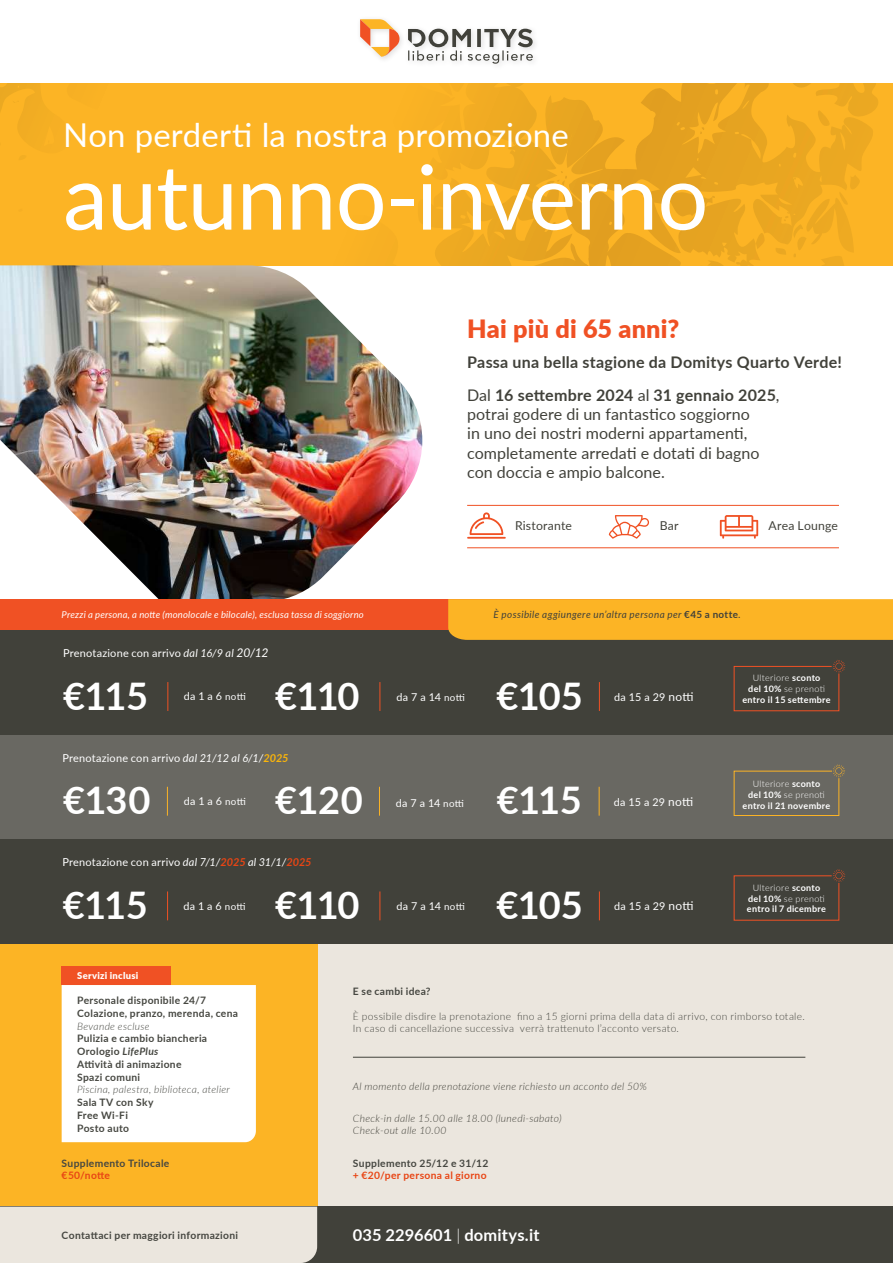
<style>
.page{position:relative;width:893px;height:1263px;background:#fff}
.page>*{position:absolute;margin:0;border:0;box-sizing:border-box;transform-origin:0 0}
.t1{font:89.7px "Lato";letter-spacing:-.01em;color:#fff}
.t2{font:700 37.95px "Lato";letter-spacing:-.025em;color:#fff}
.t3{font:32.85px "Lato";letter-spacing:.005em;color:#fff}
.t4{font:900 25.2px "Lato";letter-spacing:.005em;color:#f05124}
.t5{font:700 16.5px "Lato";color:#fff}
.t6{font:16.05px/19.2px "Lato";letter-spacing:.005em;color:#41413a}
.t7{font:700 16.05px/33.3px "Lato";letter-spacing:.015em;color:#41413a}
.t8{font:12.3px "Lato";letter-spacing:.015em;color:#41413a}
.t9{font:10.95px "Lato";letter-spacing:.02em;color:#fff}
.t10{font:10.8px "Lato";letter-spacing:.025em;color:#fff}
.t11{font:700 10.35px/12.8px "Lato";letter-spacing:.03em;color:#464741}
.t12{font:300 10.35px/12.3px "Lato";letter-spacing:.03em;color:#464741}
.t13{font:italic 300 10.35px/12.3px "Lato";letter-spacing:.03em;color:#41413a}
.t14{font:italic 300 10.35px "Lato";letter-spacing:.03em;color:#464741}
.t15{font:700 10.35px "Lato";letter-spacing:.03em;color:#e84514}
.t16{font:italic 9.9px "Lato";letter-spacing:.04em;color:#41413a}
.t17{font:italic 9.45px "Lato";letter-spacing:.02em;color:#fff}
.t18{font:900 9.45px "Lato";letter-spacing:.03em;color:#fff}
.t19{font:700 9px/10.8px "Lato";letter-spacing:.035em;color:#fff;text-align:center}
.s1{font-weight:400}
.s2{font-weight:700;font-style:normal}
.s3{font-style:italic}
.s4{font-style:italic;font-size:12.15px}
.s5{font-size:9.75px}
.s6{font-size:11.85px}
.s7{font-weight:700;font-style:italic;color:#fab50a}
.s8{font-weight:700;font-style:italic;color:#e84514}
.s9{font-weight:300}
</style>
<div class="page">
<div style="left:0;top:83px;width:893px;height:182px;background:linear-gradient(to bottom,#f3ae23,#fdb425)"></div>
<svg style="left:147px;top:83px;width:626px;height:182px;background:#f4ad23"></svg>
<svg style="left:815px;top:110px;width:22px;height:17px"></svg>
<svg style="left:677px;top:199px;width:88px;height:66px;background:#eea922"></svg>
<svg style="left:96px;top:247px;width:11px;height:6px"></svg>
<svg style="left:18px;top:209px;width:5px;height:3px"></svg>
<svg style="left:774px;top:175px;width:119px;height:90px;background:#f5af23"></svg>
<svg style="left:541px;top:95px;width:62px;height:97px;background:#eca821"></svg>
<svg style="left:700px;top:127px;width:4px;height:7px"></svg>
<div style="left:0;top:83px;width:315px;height:107px;background:#fcb425"></div>
<img style="left:0;top:265px;width:422px;height:334px">
<div style="left:318px;top:944px;width:575px;height:262px;background:#ebe6de"></div>
<svg style="left:360px;top:19px;width:39px;height:38px"></svg>
<svg style="left:408px;top:29px;width:125px;height:35px"></svg>
<div style="left:0;top:944px;width:318px;height:262px;background:#fcb425"></div>
<div style="left:62px;top:985px;width:194px;height:157px;background:#fff"></div>
<div style="left:62px;top:967px;width:109px;height:18px;background:#f05124"></div>
<hr style="left:353px;top:1057px;width:452px;height:1px;background:#41413a">
<div style="left:0;top:734px;width:893px;height:105px;background:#696862"></div>
<div style="left:0;top:839px;width:893px;height:105px;background:#41413a"></div>
<svg style="left:467px;top:512px;width:39px;height:27px"></svg>
<svg style="left:720px;top:515px;width:38px;height:24px"></svg>
<svg style="left:609px;top:515px;width:40px;height:24px"></svg>
<hr style="left:467px;top:505px;width:372px;height:1px;background:#f05124">
<hr style="left:467px;top:547px;width:372px;height:1px;background:#f05124">
<div style="left:0;top:630px;width:893px;height:104px;background:#41413a"></div>
<div style="left:0;top:599px;width:730px;height:31px;background:#f05124"></div>
<div style="left:448px;top:599px;width:445px;height:41px;background:#fcb425"></div>
<div style="left:0;top:1206px;width:893px;height:57px;background:#41413a"></div>
<svg style="left:168px;top:682px;width:1px;height:29px"></svg>
<svg style="left:380px;top:682px;width:1px;height:29px"></svg>
<svg style="left:599px;top:682px;width:1px;height:29px"></svg>
<svg style="left:167px;top:891px;width:1px;height:29px"></svg>
<svg style="left:380px;top:891px;width:1px;height:29px"></svg>
<svg style="left:599px;top:891px;width:1px;height:29px"></svg>
<svg style="left:734px;top:660px;width:111px;height:51px"></svg>
<svg style="left:167px;top:787px;width:1px;height:29px"></svg>
<svg style="left:599px;top:787px;width:1px;height:29px"></svg>
<svg style="left:379px;top:787px;width:1px;height:29px"></svg>
<svg style="left:734px;top:764px;width:111px;height:52px"></svg>
<svg style="left:734px;top:869px;width:111px;height:51px"></svg>
<div style="left:0;top:1206px;width:317px;height:57px;background:#ebe6de"></div>
<h3 class="t3" style="left:63px;top:111px;width:507px">Non perderti la nostra promozione</h3>
<h1 class="t1" style="left:63px;top:133px;width:647px">autunno-inverno</h1>
<h3 class="t4" style="left:467px;top:309px;width:214px">Hai più di 65 anni?</h3>
<h3 class="t7" style="left:467px;top:344px;width:376px">Passa una bella stagione da Domitys Quarto Verde!<br><span class="s1">Dal</span> 16 settembre 2024 <span class="s1">al</span> 31 gennaio 2025<span class="s1">,</span></h3>
<h3 class="t6" style="left:467px;top:404px;width:294px">potrai godere di un fantastico soggiorno in uno dei nostri moderni appartamenti, completamente arredati e dotati di bagno con doccia e ampio balcone.</h3>
<p class="t8" style="left:515px;top:517px;width:58px">Ristorante</p>
<p class="t8" style="left:660px;top:517px;width:20px">Bar</p>
<p class="t8" style="left:768px;top:517px;width:71px">Area Lounge</p>
<p class="t17" style="left:62px;top:608px;width:304px">Prezzi a persona, a notte (monolocale e bilocale), esclusa tassa di soggiorno</p>
<p class="t16" style="left:494px;top:607px;width:249px">È possibile aggiungere un’altra persona per <span class="s2">€45 a notte</span>.</p>
<p class="t9" style="left:63px;top:645px;width:207px">Prenotazione con arrivo <span class="s3">dal 16/9 al</span> <span class="s4">20/12</span></p>
<h2 class="t2" style="left:63px;top:668px;width:87px">€115</h2>
<p class="t10" style="left:184px;top:689px;width:64px">da 1 a 6 <span class="s5">notti</span></p>
<h2 class="t2" style="left:275px;top:668px;width:86px">€110</h2>
<p class="t10" style="left:397px;top:689px;width:70px">da 7 a 14 <span class="s5">notti</span></p>
<h2 class="t2" style="left:497px;top:668px;width:88px">€105</h2>
<p class="t10" style="left:614px;top:689px;width:81px">da 15 a 29 <span class="s6">notti</span></p>
<p class="t9" style="left:62px;top:750px;width:228px">Prenotazione con arrivo <span class="s3">dal 21/12 al 6/1/</span><span class="s7">2025</span></p>
<h2 class="t2" style="left:63px;top:772px;width:89px">€130</h2>
<p class="t10" style="left:184px;top:793px;width:64px">da 1 a 6 <span class="s5">notti</span></p>
<h2 class="t2" style="left:275px;top:772px;width:89px">€120</h2>
<p class="t9" style="left:62px;top:854px;width:251px">Prenotazione con arrivo <span class="s3">dal 7/1/</span><span class="s8">2025</span> <span class="s3">al 31/1/</span><span class="s8">2025</span></p>
<p class="t10" style="left:396px;top:795px;width:70px">da 7 a 14 <span class="s5">notti</span></p>
<h2 class="t2" style="left:497px;top:772px;width:87px">€115</h2>
<p class="t10" style="left:614px;top:794px;width:81px">da 15 a 29 <span class="s6">notti</span></p>
<h2 class="t2" style="left:63px;top:877px;width:87px">€115</h2>
<p class="t10" style="left:183px;top:898px;width:64px">da 1 a 6 <span class="s5">notti</span></p>
<h2 class="t2" style="left:275px;top:877px;width:86px">€110</h2>
<p class="t10" style="left:397px;top:898px;width:70px">da 7 a 14 <span class="s5">notti</span></p>
<h2 class="t2" style="left:497px;top:877px;width:88px">€105</h2>
<p class="t10" style="left:614px;top:899px;width:81px">da 15 a 29 <span class="s6">notti</span></p>
<p class="t19" style="left:742px;top:672px;width:90px"><span class="s9">Ulteriore</span> sconto<br>del 10% <span class="s9">se prenoti </span>entro il 15 settembre</p>
<p class="t19" style="left:743px;top:778px;width:89px"><span class="s9">Ulteriore</span> sconto<br>del 10% <span class="s9">se prenoti </span>entro il 21 novembre</p>
<p class="t19" style="left:747px;top:882px;width:81px"><span class="s9">Ulteriore</span> sconto del 10% <span class="s9">se prenoti </span>entro il 7 dicembre</p>
<p class="t18" style="left:77px;top:968px;width:63px">Servizi inclusi</p>
<p class="t11" style="left:77px;top:993px;width:162px">Personale disponibile 24/7<br>Colazione, pranzo, merenda, cena</p>
<p class="t14" style="left:77px;top:1019px;width:74px">Bevande escluse</p>
<p class="t11" style="left:77px;top:1032px;width:132px">Pulizia e cambio biancheria<br>Orologio <span class="s3">LifePlus<br></span>Attività di animazione<br>Spazi comuni</p>
<p class="t14" style="left:77px;top:1082px;width:154px">Piscina, palestra, biblioteca, atelier</p>
<p class="t11" style="left:77px;top:1095px;width:78px">Sala TV con Sky<br>Free Wi-Fi<br>Posto auto</p>
<p class="t11" style="left:62px;top:1156px;width:109px">Supplemento Trilocale</p>
<p class="t15" style="left:62px;top:1168px;width:50px">€50/notte</p>
<p class="t11" style="left:62px;top:1228px;width:178px">Contattaci per maggiori informazioni</p>
<p class="t11" style="left:353px;top:984px;width:79px">E se cambi idea?</p>
<p class="t12" style="left:353px;top:1009px;width:453px">È possibile disdire la prenotazione fino a 15 giorni prima della data di arrivo, con rimborso totale.<br>In caso di cancellazione successiva verrà trattenuto l’acconto versato.</p>
<p class="t13" style="left:353px;top:1079px;width:296px">Al momento della prenotazione viene richiesto un acconto del 50%</p>
<p class="t13" style="left:353px;top:1112px;width:210px">Check-in dalle 15.00 alle 18.00 (lunedì-sabato)<br>Check-out alle 10.00</p>
<p class="t11" style="left:353px;top:1156px;width:137px">Supplemento 25/12 e 31/12</p>
<p class="t15" style="left:353px;top:1168px;width:135px">+ €20/per persona al giorno</p>
<h3 class="t5" style="left:353px;top:1223px;width:188px">035 2296601 <span class="s9">|</span> domitys.it</h3>
</div>
